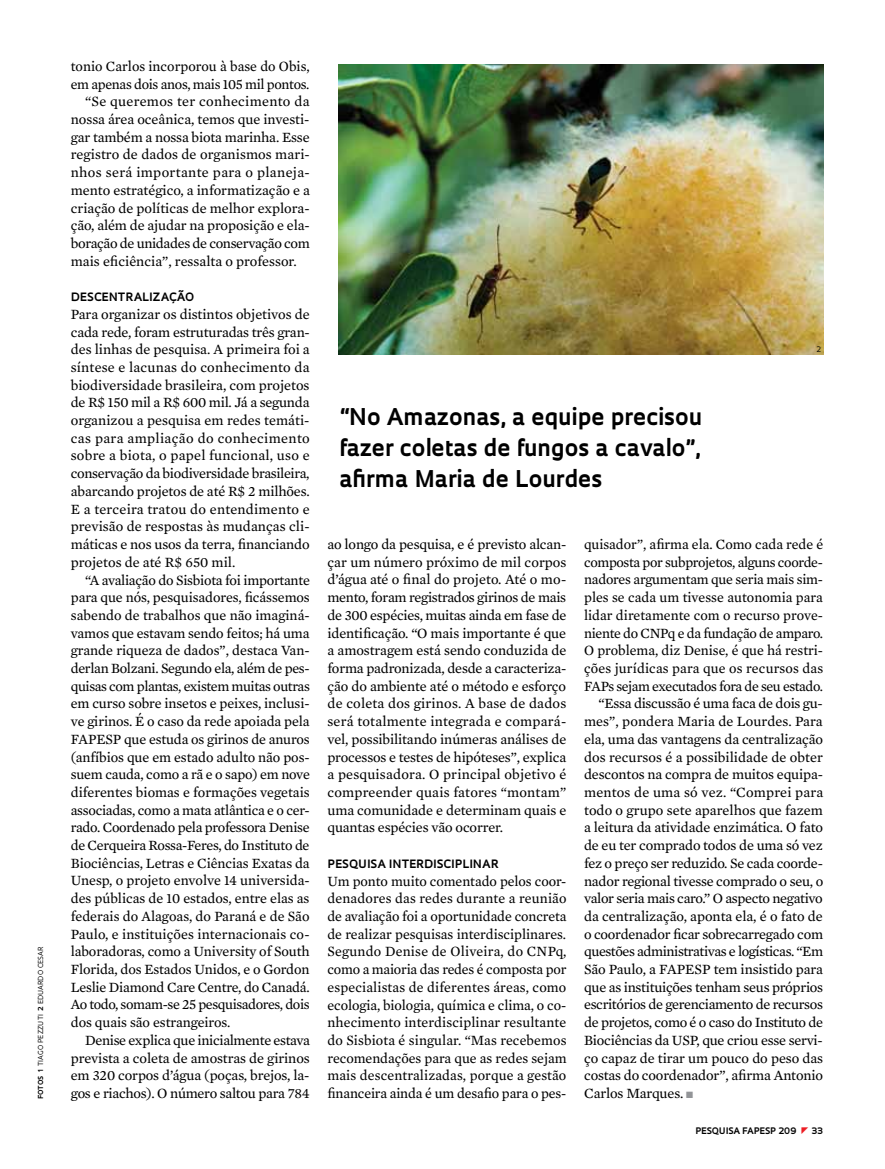
<style>
.page{position:relative;width:885px;height:1169px;background:#fff}
.page>*{position:absolute;margin:0;border:0;box-sizing:border-box;transform-origin:0 0}
.t1{font:700 22.5px/31px "Oculum";color:#000;text-align:justify}
.t2{font:14.4px/17.7px "Mercury Text G2";letter-spacing:-.01em;color:#000;text-align:justify}
.t3{font:14.4px "Mercury Text G2";letter-spacing:.025em;color:#000}
.t4{font:14.4px "Mercury Text G2";letter-spacing:.02em;color:#000}
.t5{font:700 11.25px "Oculum";letter-spacing:.03em;color:#000}
.t6{font:700 8.7px "Oculum";letter-spacing:.01em;color:#000}
.t7{font:7.35px "Oculum";color:#000}
.t8{font:6.75px "Oculum";letter-spacing:.02em;color:#000}
.t9{font:700 6.75px "Oculum";letter-spacing:.005em;color:#000}
.s1{font-weight:700}
.s2{color:#939598}
</style>
<div class="page">
<img style="left:339px;top:64px;width:484px;height:290px">
<p class="t2" style="left:71px;top:56px;width:240px">tonio Carlos incorporou à base do Obis,</p>
<p class="t2" style="left:71px;top:74px;width:240px">em apenas dois anos, mais 105 mil pontos.</p>
<p class="t4" style="left:85px;top:91px;width:226px">“Se queremos ter conhecimento da</p>
<p class="t2" style="left:71px;top:110px;width:240px">nossa área oceânica, temos que investi-</p>
<p class="t2" style="left:71px;top:127px;width:240px">gar também a nossa biota marinha. Esse</p>
<p class="t2" style="left:71px;top:145px;width:241px">registro de dados de organismos mari-</p>
<p class="t3" style="left:71px;top:162px;width:241px">nhos será importante para o planeja-</p>
<p class="t2" style="left:71px;top:180px;width:241px">mento estratégico, a informatização e a</p>
<p class="t2" style="left:71px;top:198px;width:240px">criação de políticas de melhor explora-</p>
<p class="t2" style="left:71px;top:216px;width:240px">ção, além de ajudar na proposição e ela-</p>
<p class="t2" style="left:71px;top:233px;width:241px">boração de unidades de conservação com</p>
<p class="t2" style="left:71px;top:251px;width:227px">mais eficiência”, ressalta o professor.</p>
<p class="t5" style="left:71px;top:289px;width:125px">descentralização</p>
<p class="t2" style="left:71px;top:304px;width:241px">Para organizar os distintos objetivos de cada rede, foram estruturadas três gran&shy;des linhas de pesquisa. A primeira foi a síntese e lacunas do conhecimento da biodiversidade brasileira, com projetos de R$ 150 mil a R$ 600 mil. Já a segunda organizou a pesquisa em redes temáti&shy;cas para ampliação do conhecimento sobre a biota, o papel funcional, uso e conservação da biodiversidade brasileira, abarcando projetos de até R$ 2 milhões.<br>E a terceira tratou do entendimento e previsão de respostas às mudanças cli&shy;máticas e nos usos da terra, financiando projetos de até R$ 650 mil.</p>
<p class="t2" style="left:71px;top:570px;width:241px;text-indent:14px">“A avaliação do Sisbiota foi importante para que nós, pesquisadores, ficássemos sabendo de trabalhos que não imaginá&shy;vamos que estavam sendo feitos; há uma grande riqueza de dados”, destaca Van&shy;derlan Bolzani. Segundo ela, além de pes&shy;quisas com plantas, existem muitas outras em curso sobre insetos e peixes, inclusi&shy;ve girinos. É o caso da rede apoiada pela FAPESP que estuda os girinos de anuros (anfíbios que em estado adulto não pos&shy;suem cauda, como a rã e o sapo) em nove diferentes biomas e formações vegetais associadas, como a mata atlântica e o cer&shy;rado. Coordenado pela professora Denise de Cerqueira Rossa-Feres, do Instituto de Biociências, Letras e Ciências Exatas da Unesp, o projeto envolve 14 universida&shy;des públicas de 10 estados, entre elas as federais do Alagoas, do Paraná e de São Paulo, e instituições internacionais co&shy;laboradoras, como a University of South Florida, dos Estados Unidos, e o Gordon Leslie Diamond Care Centre, do Canadá.<br>Ao todo, somam-se 25 pesquisadores, dois dos quais são estrangeiros.</p>
<p class="t2" style="left:71px;top:1030px;width:241px;text-indent:14px">Denise explica que inicialmente estava prevista a coleta de amostras de girinos em 320 corpos d’água (poças, brejos, la&shy;gos e riachos). O número saltou para 784</p>
<p class="t7" style="left:817px;top:345px;width:6px">2</p>
<h1 class="t1" style="left:339px;top:400px;width:364px">“N o Amazonas, a equipe precisou fazer coletas de fungos a cavalo”, afirma Maria de Lourdes</h1>
<p class="t2" style="left:327px;top:534px;width:241px">ao longo da pesquisa, e é previsto alcan&shy;çar um número próximo de mil corpos d’água até o final do projeto. Até o mo&shy;mento, foram registrados girinos de mais de 300 espécies, muitas ainda em fase de identificação. “O mais importante é que a amostragem está sendo conduzida de forma padronizada, desde a caracteriza&shy;ção do ambiente até o método e esforço de coleta dos girinos. A base de dados será totalmente integrada e compará&shy;vel, possibilitando inúmeras análises de processos e testes de hipóteses”, explica a pesquisadora. O principal objetivo é compreender quais fatores “montam” uma comunidade e determinam quais e quantas espécies vão ocorrer.</p>
<p class="t5" style="left:327px;top:856px;width:172px">pesqu isa interdisciplinar</p>
<p class="t2" style="left:327px;top:871px;width:241px">Um ponto muito comentado pelos coor&shy;denadores das redes durante a reunião de avaliação foi a oportunidade concreta de realizar pesquisas interdisciplinares.<br>Segundo Denise de Oliveira, do CNPq, como a maioria das redes é composta por especialistas de diferentes áreas, como ecologia, biologia, química e clima, o co&shy;nhecimento interdisciplinar resultante do Sisbiota é singular. “Mas recebemos recomendações para que as redes sejam mais descentralizadas, porque a gestão financeira ainda é um desafio para o pes-</p>
<p class="t2" style="left:584px;top:534px;width:241px;text-align:right">quisador”, afirma ela. Como cada rede é composta por subprojetos, alguns coorde&shy;nadores argumentam que seria mais sim&shy;ples se cada um tivesse autonomia para lidar diretamente com o recurso prove&shy;niente do CNPq e da fundação de amparo.<br>O problema, diz Denise, é que há restri&shy;ções jurídicas para que os recursos das FAPs sejam executados fora de seu estado. “Essa discussão é uma faca de dois gu&shy;mes”, pondera Maria de Lourdes. Para ela, uma das vantagens da centralização dos recursos é a possibilidade de obter descontos na compra de muitos equipa&shy;mentos de uma só vez. “Comprei para todo o grupo sete aparelhos que fazem a leitura da atividade enzimática. O fato de eu ter comprado todos de uma só vez fez o preço ser reduzido. Se cada coorde&shy;nador regional tivesse comprado o seu, o valor seria mais caro.” O aspecto negativo da centralização, aponta ela, é o fato de o coordenador ficar sobrecarregado com questões administrativas e logísticas. “Em São Paulo, a FAPESP tem insistido para que as instituições tenham seus próprios escritórios de gerenciamento de recursos de projetos, como é o caso do Instituto de Biociências da USP, que criou esse servi&shy;ço capaz de tirar um pouco do peso das costas do coordenador”, afirma Antonio</p>
<p class="t8" style="left:36px;top:1072px;width:127px;rotate:-90deg"><span class="s1">1</span> tiago pezzuti <span class="s1">2</span> ed uardo cesar</p>
<p class="t9" style="left:36px;top:1098px;width:24px;rotate:-90deg">fotos</p>
<p class="t2" style="left:584px;top:1083px;width:111px">Carlos Marques. <span class="s2">■</span></p>
<p class="t6" style="left:695px;top:1124px;width:7px">pES</p>
<p class="t6" style="left:712px;top:1124px;width:20px">QUISA</p>
<p class="t6" style="left:742px;top:1124px;width:56px">FAPESP 209</p>
<p class="t6" style="left:812px;top:1124px;width:13px">33</p>
</div>
